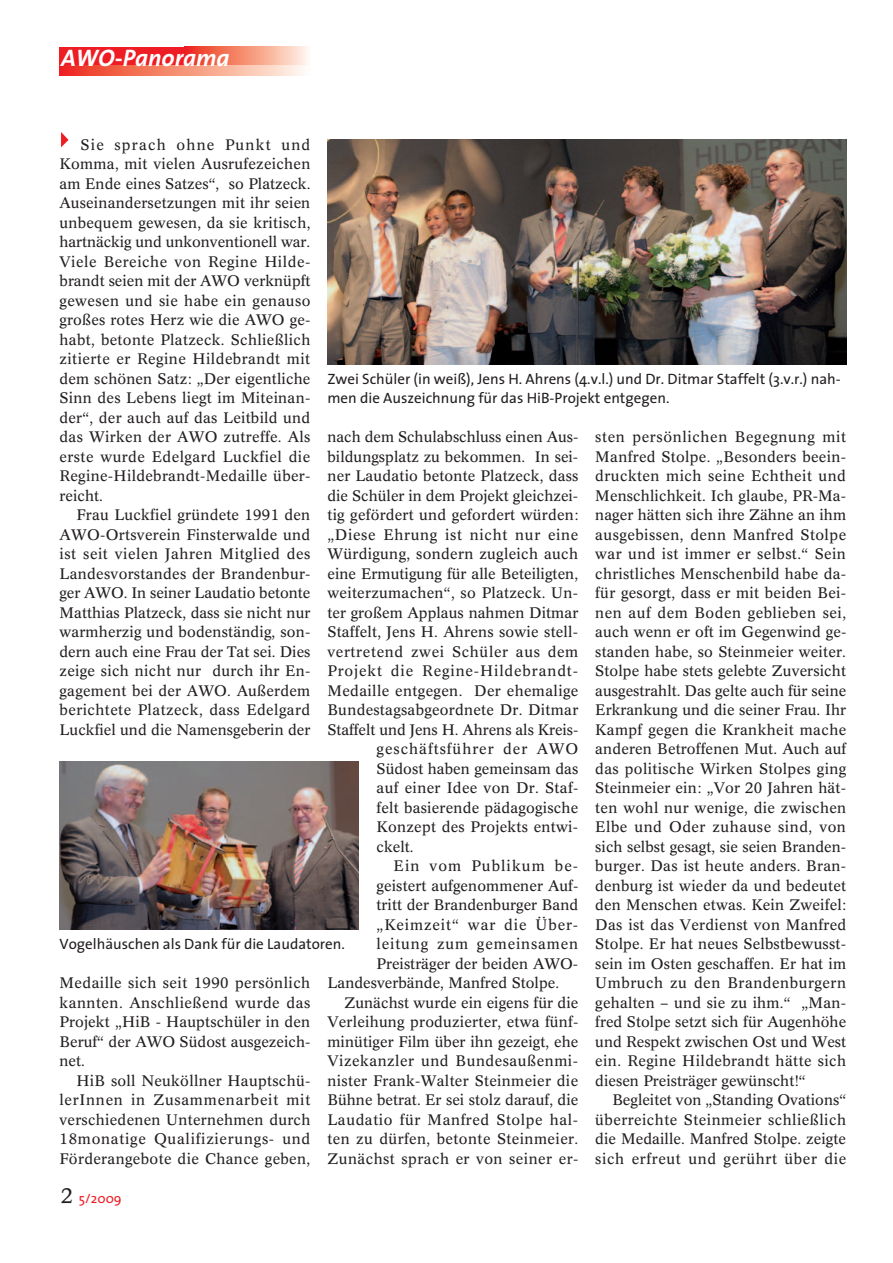
<style>
.page{position:relative;width:893px;height:1263px;background:#fff}
.page>*{position:absolute;margin:0;border:0;box-sizing:border-box;transform-origin:0 0}
.t1{font:italic 700 24px "The Sans";color:#fff}
.t2{font:15px/19.5px "Concorde BE";letter-spacing:.015em;color:#231f20;text-align:justify}
.t3{font:15px/19.5px "The Sans";color:#231f20}
.t4{font:15px "Concorde BE";letter-spacing:.035em;color:#231f20}
.t5{font:15px "Concorde BE";letter-spacing:.045em;color:#231f20}
.t6{font:15px "Concorde BE";letter-spacing:.06em;color:#231f20}
.t7{font:15px "Concorde BE";letter-spacing:.065em;color:#231f20}
.t8{font:15px "Concorde BE";letter-spacing:.055em;color:#231f20}
.t9{font:15px "Concorde BE";letter-spacing:.07em;color:#231f20}
.t10{font:13.5px "The Sans";color:#ee1d23}
.s1{font-family:"Concorde BE";font-size:21px;color:#231f20}
</style>
<div class="page">
<div style="left:60px;top:47px;width:129px;height:28px;background:#ee1d23"></div>
<svg style="left:185px;top:47px;width:123px;height:19px"></svg>
<svg style="left:69px;top:66px;width:234px;height:9px"></svg>
<svg style="left:61px;top:132px;width:7px;height:15px"></svg>
<img style="left:327px;top:139px;width:519px;height:225px">
<img style="left:60px;top:761px;width:299px;height:169px">
<h1 class="t1" style="left:61px;top:37px;width:170px">AWO-Panorama</h1>
<p class="t2" style="left:60px;top:135px;width:252px;text-indent:21px">Sie sprach ohne Punkt und Komma, mit vielen Ausrufezeichen am Ende eines Satzes“, so Platzeck.<br>Auseinandersetzungen mit ihr seien unbequem gewesen, da sie kritisch, hartnäckig und unkonventionell war.<br>Viele Bereiche von Regine Hilde&shy;brandt seien mit der AWO verknüpft gewesen und sie habe ein genauso großes rotes Herz wie die AWO ge&shy;habt, betonte Platzeck. Schließlich zitierte er Regine Hildebrandt mit dem schönen Satz: „Der eigentliche Sinn des Lebens liegt im Miteinan&shy;der“, der auch auf das Leitbild und das Wirken der AWO zutreffe. Als erste wurde Edelgard Luckfiel die Regine-Hildebrandt-Medaille über&shy;reicht.</p>
<p class="t2" style="left:60px;top:505px;width:253px;text-indent:17px">Frau Luckfiel gründete 1991 den AWO-Ortsverein Finsterwalde und ist seit vielen Jahren Mitglied des Landesvorstandes der Brandenbur&shy;ger AWO. In seiner Laudatio betonte Matthias Platzeck, dass sie nicht nur warmherzig und bodenständig, son&shy;dern auch eine Frau der Tat sei. Dies zeige sich nicht nur durch ihr En&shy;gagement bei der AWO. Außerdem berichtete Platzeck, dass Edelgard Luckfiel und die Namensgeberin der</p>
<p class="t3" style="left:327px;top:368px;width:515px">Zwei Schüler (in weiß), Jens H. Ahrens (4.v.l.) und Dr. Ditmar Staffelt (3.v.r.) nah&shy;men die Auszeichnung für das HiB-Projekt entgegen.</p>
<p class="t2" style="left:595px;top:427px;width:252px">sten persönlichen Begegnung mit Manfred Stolpe. „Besonders beein&shy;druckten mich seine Echtheit und Menschlichkeit. Ich glaube, PR-Ma&shy;nager hätten sich ihre Zähne an ihm ausgebissen, denn Manfred Stolpe war und ist immer er selbst.“ Sein christliches Menschenbild habe da&shy;für gesorgt, dass er mit beiden Bei&shy;nen auf dem Boden geblieben sei, auch wenn er oft im Gegenwind ge&shy;standen habe, so Steinmeier weiter.<br>Stolpe habe stets gelebte Zuversicht ausgestrahlt. Das gelte auch für seine Erkrankung und die seiner Frau. Ihr Kampf gegen die Krankheit mache anderen Betroffenen Mut. Auch auf das politische Wirken Stolpes ging Steinmeier ein: „Vor 20 Jahren hät&shy;ten wohl nur wenige, die zwischen Elbe und Oder zuhause sind, von sich selbst gesagt, sie seien Branden&shy;burger. Das ist heute anders. Bran&shy;denburg ist wieder da und bedeutet den Menschen etwas. Kein Zweifel:<br>Das ist das Verdienst von Manfred Stolpe. Er hat neues Selbstbewusst&shy;sein im Osten geschaffen. Er hat im Umbruch zu den Brandenburgern gehalten – und sie zu ihm.“ „Man&shy;fred Stolpe setzt sich für Augenhöhe und Respekt zwischen Ost und West ein. Regine Hildebrandt hätte sich diesen Preisträger gewünscht!“</p>
<p class="t2" style="left:595px;top:1090px;width:252px;text-indent:17px">Begleitet von „Standing Ovations“ überreichte Steinmeier schließlich die Medaille. Manfred Stolpe. zeigte sich erfreut und gerührt über die</p>
<p class="t2" style="left:327px;top:427px;width:252px">nach dem Schulabschluss einen Aus-</p>
<p class="t2" style="left:327px;top:447px;width:252px">bildungsplatz zu bekommen. In sei-</p>
<p class="t2" style="left:327px;top:466px;width:252px">ner Laudatio betonte Platzeck, dass</p>
<p class="t2" style="left:327px;top:486px;width:252px">die Schüler in dem Projekt gleichzei-</p>
<p class="t2" style="left:327px;top:505px;width:252px">tig gefördert und gefordert würden:</p>
<p class="t5" style="left:327px;top:526px;width:252px">„Diese Ehrung ist nicht nur eine</p>
<p class="t2" style="left:327px;top:544px;width:252px">Würdigung, sondern zugleich auch</p>
<p class="t2" style="left:327px;top:564px;width:252px">eine Ermutigung für alle Beteiligten,</p>
<p class="t2" style="left:327px;top:583px;width:252px">weiterzumachen“, so Platzeck. Un-</p>
<p class="t2" style="left:327px;top:603px;width:252px">ter großem Applaus nahmen Ditmar</p>
<p class="t2" style="left:327px;top:622px;width:252px">Staffelt, Jens H. Ahrens sowie stell-</p>
<p class="t5" style="left:327px;top:643px;width:252px">vertretend zwei Schüler aus dem</p>
<p class="t6" style="left:327px;top:662px;width:252px">Projekt die Regine-Hildebrandt-</p>
<p class="t2" style="left:327px;top:681px;width:252px">Medaille entgegen. Der ehemalige</p>
<p class="t2" style="left:327px;top:700px;width:252px">Bundestagsabgeordnete Dr. Ditmar</p>
<p class="t2" style="left:327px;top:720px;width:252px">Staffelt und Jens H. Ahrens als Kreis-</p>
<p class="t7" style="left:377px;top:740px;width:203px">geschäftsführer der AWO</p>
<p class="t2" style="left:377px;top:759px;width:203px">Südost haben gemeinsam das</p>
<p class="t2" style="left:377px;top:778px;width:203px">auf einer Idee von Dr. Staf-</p>
<p class="t2" style="left:377px;top:798px;width:203px">felt basierende pädagogische</p>
<p class="t2" style="left:377px;top:817px;width:203px">Konzept des Projekts entwi-</p>
<p class="t2" style="left:377px;top:837px;width:39px">ckelt.</p>
<p class="t9" style="left:394px;top:857px;width:186px">Ein vom Publikum be-</p>
<p class="t2" style="left:377px;top:876px;width:203px">geistert aufgenommener Auf-</p>
<p class="t2" style="left:377px;top:895px;width:203px">tritt der Brandenburger Band</p>
<p class="t6" style="left:377px;top:916px;width:203px">„Keimzeit“ war die Über-</p>
<p class="t8" style="left:377px;top:935px;width:203px">leitung zum gemeinsamen</p>
<p class="t2" style="left:377px;top:954px;width:203px">Preisträger der beiden AWO-</p>
<p class="t2" style="left:327px;top:973px;width:233px">Landesverbände, Manfred Stolpe.</p>
<p class="t2" style="left:344px;top:993px;width:235px">Zunächst wurde ein eigens für die</p>
<p class="t2" style="left:327px;top:1012px;width:252px">Verleihung produzierter, etwa fünf-</p>
<p class="t2" style="left:327px;top:1032px;width:252px">minütiger Film über ihn gezeigt, ehe</p>
<p class="t4" style="left:327px;top:1052px;width:252px">Vizekanzler und Bundesaußenmi-</p>
<p class="t2" style="left:327px;top:1071px;width:252px">nister Frank-Walter Steinmeier die</p>
<p class="t2" style="left:327px;top:1090px;width:252px">Bühne betrat. Er sei stolz darauf, die</p>
<p class="t4" style="left:327px;top:1111px;width:252px">Laudatio für Manfred Stolpe hal-</p>
<p class="t2" style="left:327px;top:1129px;width:252px">ten zu dürfen, betonte Steinmeier.</p>
<p class="t2" style="left:327px;top:1149px;width:252px">Zunächst sprach er von seiner er-</p>
<p class="t3" style="left:60px;top:934px;width:287px">Vogelhäuschen als Dank für die Laudatoren.</p>
<p class="t2" style="left:60px;top:973px;width:252px">Medaille sich seit 1990 persönlich kannten. Anschließend wurde das Projekt „HiB - Hauptschüler in den Beruf“ der AWO Südost ausgezeich&shy;net.</p>
<p class="t2" style="left:60px;top:1071px;width:252px;text-indent:17px">HiB soll Neuköllner Hauptschü&shy;lerInnen in Zusammenarbeit mit verschiedenen Unternehmen durch 18monatige Qualifizierungs- und Förderangebote die Chance geben,</p>
<p class="t10" style="left:61px;top:1187px;width:62px"><span class="s1">2</span> 5/2009</p>
</div>
